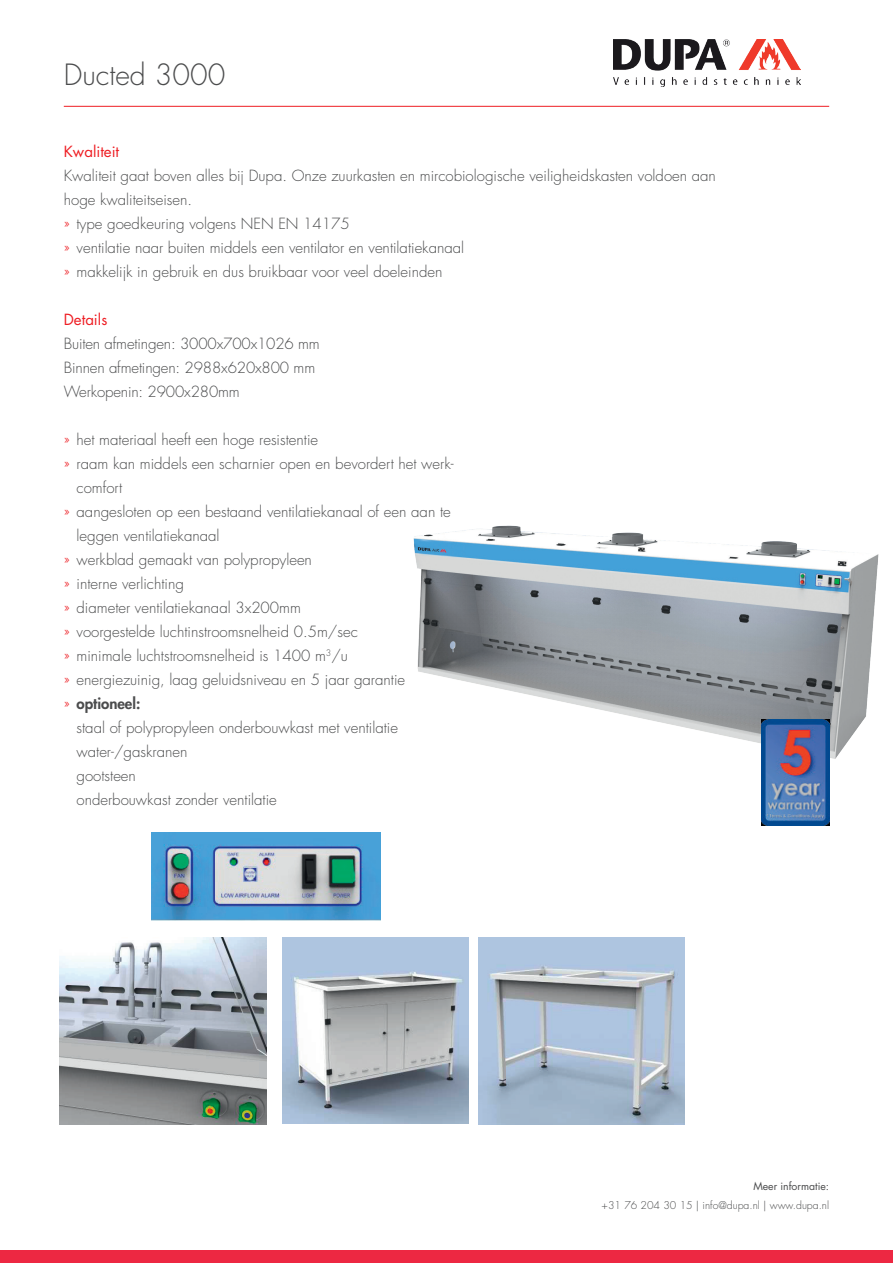
<style>
.page{position:relative;width:893px;height:1263px;background:#fff}
.page>*{position:absolute;margin:0;border:0;box-sizing:border-box;transform-origin:0 0}
.t1{font:300 28.5px "Futura Std";color:#4b4c4d}
.t2{font:300 15px/24px "Futura Std";color:#4b4c4d}
.t3{font:15px "Futura Std";color:#ee1d23}
.t4{font:800 15px "Futura Std";color:#4b4c4d}
.t5{font:300 10.5px "Futura Std";color:#4b4c4d}
.t6{font:10.5px "Futura Std";color:#4b4c4d}
.s1{color:#ee1d23}
.s2{font-weight:300;color:#ee1d23}
</style>
<div class="page">
<div style="left:0;top:1250px;width:893px;height:13px;background:#ed2842"></div>
<hr style="left:64px;top:106px;width:765px;height:1px;background:#ee1d23">
<img style="left:613px;top:40px;width:187px;height:47px">
<img style="left:413px;top:525px;width:466px;height:248px">
<img style="left:761px;top:720px;width:68px;height:106px">
<img style="left:152px;top:832px;width:228px;height:88px">
<img style="left:282px;top:937px;width:186px;height:186px">
<img style="left:60px;top:938px;width:206px;height:187px">
<img style="left:478px;top:938px;width:207px;height:187px">
<h1 class="t1" style="left:64px;top:57px;width:163px">Ducted 3000</h1>
<p class="t3" style="left:64px;top:142px;width:57px">Kwaliteit</p>
<p class="t2" style="left:64px;top:164px;width:654px">Kwaliteit gaat boven alles bij Dupa. Onze zuurkasten en mircobiologische veiligheidskasten voldoen aan hoge kwaliteitseisen.<br><span class="s1">»</span> type goedkeuring volgens NEN EN 14175<br><span class="s1">»</span> ventilatie naar buiten middels een ventilator en ventilatiekanaal<br><span class="s1">»</span> makkelijk in gebruik en dus bruikbaar voor veel doeleinden</p>
<p class="t3" style="left:64px;top:310px;width:45px">Details</p>
<p class="t2" style="left:64px;top:332px;width:258px">Buiten afmetingen: 3000x700x1026 mm<br>Binnen afmetingen: 2988x620x800 mm<br>Werkopenin: 2900x280mm</p>
<p class="t2" style="left:64px;top:428px;width:256px"><span class="s1">»</span> het materiaal heeft een hoge resistentie</p>
<p class="t2" style="left:64px;top:452px;width:391px"><span class="s1">»</span> raam kan middels een scharnier open en bevordert het werk-</p>
<p class="t2" style="left:77px;top:476px;width:47px">comfort</p>
<p class="t2" style="left:64px;top:500px;width:388px"><span class="s1">»</span> aangesloten op een bestaand ventilatiekanaal of een aan te</p>
<p class="t2" style="left:77px;top:524px;width:145px">leggen ventilatiekanaal</p>
<p class="t2" style="left:64px;top:548px;width:250px"><span class="s1">»</span> werkblad gemaakt van polypropyleen</p>
<p class="t2" style="left:64px;top:572px;width:122px"><span class="s1">»</span> interne verlichting</p>
<p class="t2" style="left:64px;top:596px;width:239px"><span class="s1">»</span> diameter ventilatiekanaal 3x200mm</p>
<p class="t2" style="left:64px;top:620px;width:296px"><span class="s1">»</span> voorgestelde luchtinstroomsnelheid 0.5m/sec</p>
<p class="t2" style="left:64px;top:644px;width:286px"><span class="s1">»</span> minimale luchtstroomsnelheid is 1400 m<sup>3</sup>/u</p>
<p class="t2" style="left:64px;top:668px;width:343px"><span class="s1">»</span> energiezuinig, laag geluidsniveau en 5 jaar garantie</p>
<p class="t4" style="left:64px;top:694px;width:78px"><span class="s2">»</span> optioneel:</p>
<p class="t2" style="left:77px;top:716px;width:323px">staal of polypropyleen onderbouwkast met ventilatie</p>
<p class="t2" style="left:77px;top:740px;width:112px">water-/gaskranen</p>
<p class="t2" style="left:77px;top:764px;width:61px">gootsteen</p>
<p class="t2" style="left:77px;top:788px;width:202px">onderbouwkast zonder ventilatie</p>
<p class="t6" style="left:753px;top:1180px;width:77px">Meer informatie:</p>
<p class="t5" style="left:602px;top:1199px;width:229px">+31 76 204 30 15 | info@dupa.nl | www.dupa.nl</p>
</div>
